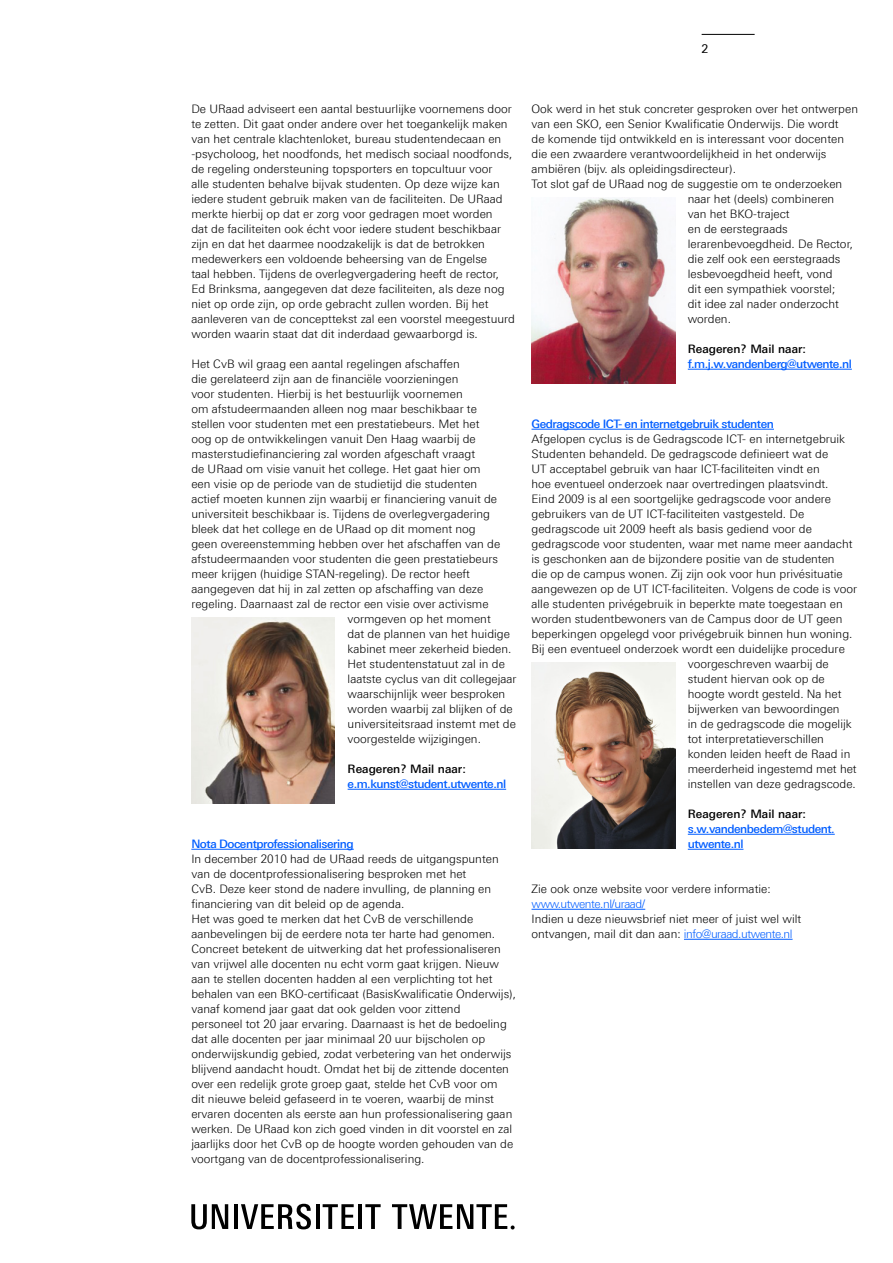
<style>
.page{position:relative;width:893px;height:1263px;background:#fff}
.page>*{position:absolute;margin:0;border:0;box-sizing:border-box;transform-origin:0 0}
._22_UT_Paginacijfer{font:12px "Linotype Univers 430";color:#000}
.t1{font:300 11.7px/15px "Linotype Univers 330";color:#000}
._03_UT_Inleiding_Kle{font:500 11.7px "Linotype Univers 530";letter-spacing:-.04em;color:#005dff}
.Default{font:500 11.7px "Linotype Univers 530";color:#000}
.Default-2{font:500 11.7px/15px "Linotype Univers 530";letter-spacing:-.04em;color:#005dff}
.s1{color:#005dff}
</style>
<div class="page">
<hr style="left:702px;top:34px;width:53px;height:1px;background:#000">
<hr style="left:348px;top:789px;width:158px;height:1px;background:#005dff">
<hr style="left:191px;top:849px;width:163px;height:1px;background:#005dff">
<hr style="left:688px;top:369px;width:164px;height:1px;background:#005dff">
<hr style="left:531px;top:429px;width:243px;height:1px;background:#005dff">
<hr style="left:688px;top:834px;width:147px;height:1px;background:#005dff">
<hr style="left:688px;top:849px;width:55px;height:1px;background:#005dff">
<hr style="left:531px;top:909px;width:114px;height:1px;background:#005dff">
<hr style="left:684px;top:939px;width:109px;height:1px;background:#005dff">
<svg style="left:191px;top:1204px;width:37px;height:25px"></svg>
<hr style="left:234px;top:1204px;width:4px;height:25px;background:#000">
<hr style="left:316px;top:1204px;width:3px;height:25px;background:#000">
<hr style="left:358px;top:1204px;width:4px;height:25px;background:#000">
<svg style="left:241px;top:1204px;width:70px;height:25px"></svg>
<svg style="left:365px;top:1204px;width:16px;height:25px"></svg>
<svg style="left:392px;top:1204px;width:123px;height:25px"></svg>
<svg style="left:323px;top:1204px;width:31px;height:25px"></svg>
<img style="left:191px;top:618px;width:144px;height:185px">
<img style="left:531px;top:198px;width:144px;height:185px">
<img style="left:531px;top:663px;width:144px;height:185px">
<p class="_22_UT_Paginacijfer" style="left:702px;top:42px;width:8px">2</p>
<p class="t1" style="left:191px;top:102px;width:325px">De URaad adviseert een aantal bestuurlijke voornemens door te zetten. Dit gaat onder andere over het toegankelijk maken van het centrale klachtenloket, bureau studentendecaan en -psycholoog, het noodfonds, het medisch sociaal noodfonds, de regeling ondersteuning topsporters en topcultuur voor<br>alle studenten behalve bijvak studenten. Op deze wijze kan iedere student gebruik maken van de faciliteiten. De URaad merkte hierbij op dat er zorg voor gedragen moet worden<br>dat de faciliteiten ook écht voor iedere student beschikbaar zijn en dat het daarmee noodzakelijk is dat de betrokken medewerkers een voldoende beheersing van de Engelse<br>taal hebben. Tijdens de overlegvergadering heeft de rector, Ed Brinksma, aangegeven dat deze faciliteiten, als deze nog niet op orde zijn, op orde gebracht zullen worden. Bij het aanleveren van de concepttekst zal een voorstel meegestuurd worden waarin staat dat dit inderdaad gewaarborgd is.</p>
<p class="t1" style="left:191px;top:357px;width:270px">Het CvB wil graag een aantal regelingen afschaffen</p>
<p class="t1" style="left:191px;top:372px;width:269px">die gerelateerd zijn aan de financiële voorzieningen</p>
<p class="t1" style="left:191px;top:387px;width:273px">voor studenten. Hierbij is het bestuurlijk voornemen</p>
<p class="t1" style="left:191px;top:402px;width:287px">om afstudeermaanden alleen nog maar beschikbaar te</p>
<p class="t1" style="left:191px;top:417px;width:290px">stellen voor studenten met een prestatiebeurs. Met het</p>
<p class="t1" style="left:191px;top:432px;width:286px">oog op de ontwikkelingen vanuit Den Haag waarbij de</p>
<p class="t1" style="left:191px;top:447px;width:285px">masterstudiefinanciering zal worden afgeschaft vraagt</p>
<p class="t1" style="left:191px;top:462px;width:291px">de URaad om visie vanuit het college. Het gaat hier om</p>
<p class="t1" style="left:191px;top:477px;width:287px">een visie op de periode van de studietijd die studenten</p>
<p class="t1" style="left:191px;top:492px;width:307px">actief moeten kunnen zijn waarbij er financiering vanuit de</p>
<p class="t1" style="left:191px;top:507px;width:300px">universiteit beschikbaar is. Tijdens de overlegvergadering</p>
<p class="t1" style="left:191px;top:522px;width:286px">bleek dat het college en de URaad op dit moment nog</p>
<p class="t1" style="left:191px;top:537px;width:310px">geen overeenstemming hebben over het afschaffen van de</p>
<p class="t1" style="left:191px;top:552px;width:308px">afstudeermaanden voor studenten die geen prestatiebeurs</p>
<p class="t1" style="left:191px;top:567px;width:280px">meer krijgen (huidige STAN-regeling). De rector heeft</p>
<p class="t1" style="left:191px;top:582px;width:294px">aangegeven dat hij in zal zetten op afschaffing van deze</p>
<p class="t1" style="left:191px;top:597px;width:299px">regeling. Daarnaast zal de rector een visie over activisme</p>
<p class="t1" style="left:348px;top:612px;width:145px">vormgeven op het moment</p>
<p class="t1" style="left:348px;top:627px;width:164px">dat de plannen van het huidige</p>
<p class="t1" style="left:348px;top:642px;width:165px">kabinet meer zekerheid bieden.</p>
<p class="t1" style="left:348px;top:657px;width:159px">Het studentenstatuut zal in de</p>
<p class="t1" style="left:348px;top:672px;width:170px">laatste cyclus van dit collegejaar</p>
<p class="t1" style="left:348px;top:687px;width:159px">waarschijnlijk weer besproken</p>
<p class="t1" style="left:348px;top:702px;width:167px">worden waarbij zal blijken of de</p>
<p class="t1" style="left:348px;top:717px;width:170px">universiteitsraad instemt met de</p>
<p class="t1" style="left:348px;top:732px;width:135px">voorgestelde wijzigingen.</p>
<p class="Default" style="left:348px;top:762px;width:120px">Reageren? Mail naar:</p>
<p class="_03_UT_Inleiding_Kle" style="left:348px;top:777px;width:160px">e.m.kunst@student.utwente.nl</p>
<p class="_03_UT_Inleiding_Kle" style="left:191px;top:837px;width:164px">Nota Docentprofessionalisering</p>
<p class="t1" style="left:191px;top:852px;width:309px">In december 2010 had de URaad reeds de uitgangspunten van de docentprofessionalisering besproken met het<br>CvB. Deze keer stond de nadere invulling, de planning en financiering van dit beleid op de agenda.</p>
<p class="t1" style="left:191px;top:912px;width:326px">Het was goed te merken dat het CvB de verschillende aanbevelingen bij de eerdere nota ter harte had genomen.<br>Concreet betekent de uitwerking dat het professionaliseren van vrijwel alle docenten nu echt vorm gaat krijgen. Nieuw aan te stellen docenten hadden al een verplichting tot het behalen van een BKO-certificaat (BasisKwalificatie Onderwijs), vanaf komend jaar gaat dat ook gelden voor zittend<br>personeel tot 20 jaar ervaring. Daarnaast is het de bedoeling dat alle docenten per jaar minimaal 20 uur bijscholen op onderwijskundig gebied, zodat verbetering van het onderwijs blijvend aandacht houdt. Omdat het bij de zittende docenten over een redelijk grote groep gaat, stelde het CvB voor om<br>dit nieuwe beleid gefaseerd in te voeren, waarbij de minst ervaren docenten als eerste aan hun professionalisering gaan werken. De URaad kon zich goed vinden in dit voorstel en zal jaarlijks door het CvB op de hoogte worden gehouden van de voortgang van de docentprofessionalisering.</p>
<p class="t1" style="left:531px;top:102px;width:328px">Ook werd in het stuk concreter gesproken over het ontwerpen van een SKO, een Senior Kwalificatie Onderwijs. Die wordt<br>de komende tijd ontwikkeld en is interessant voor docenten die een zwaardere verantwoordelijkheid in het onderwijs ambiëren (bijv. als opleidingsdirecteur).</p>
<p class="t1" style="left:688px;top:177px;width:167px;text-indent:-156px">Tot slot gaf de URaad nog de suggestie om te onderzoeken naar het (deels) combineren van het BKO-traject<br>en de eerstegraads lerarenbevoegdheid. De Rector, die zelf ook een eerstegraads lesbevoegdheid heeft, vond<br>dit een sympathiek voorstel;<br>dit idee zal nader onderzocht worden.</p>
<p class="Default" style="left:688px;top:342px;width:120px">Reageren? Mail naar:</p>
<p class="_03_UT_Inleiding_Kle" style="left:688px;top:357px;width:166px">f.m.j.w.vandenberg@utwente.nl</p>
<p class="_03_UT_Inleiding_Kle" style="left:531px;top:417px;width:244px">Gedragscode ICT- en internetgebruik studenten</p>
<p class="t1" style="left:531px;top:432px;width:315px">Afgelopen cyclus is de Gedragscode ICT- en internetgebruik</p>
<p class="t1" style="left:531px;top:447px;width:298px">Studenten behandeld. De gedragscode definieert wat de</p>
<p class="t1" style="left:531px;top:462px;width:290px">UT acceptabel gebruik van haar ICT-faciliteiten vindt en</p>
<p class="t1" style="left:531px;top:477px;width:298px">hoe eventueel onderzoek naar overtredingen plaatsvindt.</p>
<p class="t1" style="left:531px;top:492px;width:301px">Eind 2009 is al een soortgelijke gedragscode voor andere</p>
<p class="t1" style="left:531px;top:507px;width:274px">gebruikers van de UT ICT-faciliteiten vastgesteld. De</p>
<p class="t1" style="left:531px;top:522px;width:282px">gedragscode uit 2009 heeft als basis gediend voor de</p>
<p class="t1" style="left:531px;top:537px;width:323px">gedragscode voor studenten, waar met name meer aandacht</p>
<p class="t1" style="left:531px;top:552px;width:305px">is geschonken aan de bijzondere positie van de studenten</p>
<p class="t1" style="left:531px;top:567px;width:313px">die op de campus wonen. Zij zijn ook voor hun privésituatie</p>
<p class="t1" style="left:531px;top:582px;width:327px">aangewezen op de UT ICT-faciliteiten. Volgens de code is voor</p>
<p class="t1" style="left:531px;top:597px;width:313px">alle studenten privégebruik in beperkte mate toegestaan en</p>
<p class="t1" style="left:531px;top:612px;width:312px">worden studentbewoners van de Campus door de UT geen</p>
<p class="t1" style="left:531px;top:627px;width:322px">beperkingen opgelegd voor privégebruik binnen hun woning.</p>
<p class="t1" style="left:531px;top:642px;width:315px">Bij een eventueel onderzoek wordt een duidelijke procedure</p>
<p class="t1" style="left:688px;top:657px;width:143px">voorgeschreven waarbij de</p>
<p class="t1" style="left:688px;top:672px;width:139px">student hiervan ook op de</p>
<p class="t1" style="left:688px;top:687px;width:155px">hoogte wordt gesteld. Na het</p>
<p class="t1" style="left:688px;top:702px;width:153px">bijwerken van bewoordingen</p>
<p class="t1" style="left:688px;top:717px;width:165px">in de gedragscode die mogelijk</p>
<p class="t1" style="left:688px;top:732px;width:138px">tot interpretatieverschillen</p>
<p class="t1" style="left:688px;top:747px;width:164px">konden leiden heeft de Raad in</p>
<p class="t1" style="left:688px;top:762px;width:170px">meerderheid ingestemd met het</p>
<p class="t1" style="left:688px;top:777px;width:170px">instellen van deze gedragscode.</p>
<p class="Default" style="left:688px;top:807px;width:120px">Reageren? Mail naar:</p>
<p class="Default-2" style="left:688px;top:822px;width:148px">s.w.vandenbedem@student. utwente.nl</p>
<p class="t1" style="left:531px;top:882px;width:241px">Zie ook onze website voor verdere informatie: <span class="s1">www.utwente.nl/uraad/</span></p>
<p class="t1" style="left:531px;top:912px;width:271px">Indien u deze nieuwsbrief niet meer of juist wel wilt ontvangen, mail dit dan aan: <span class="s1">info@uraad.utwente.nl</span></p>
</div>
